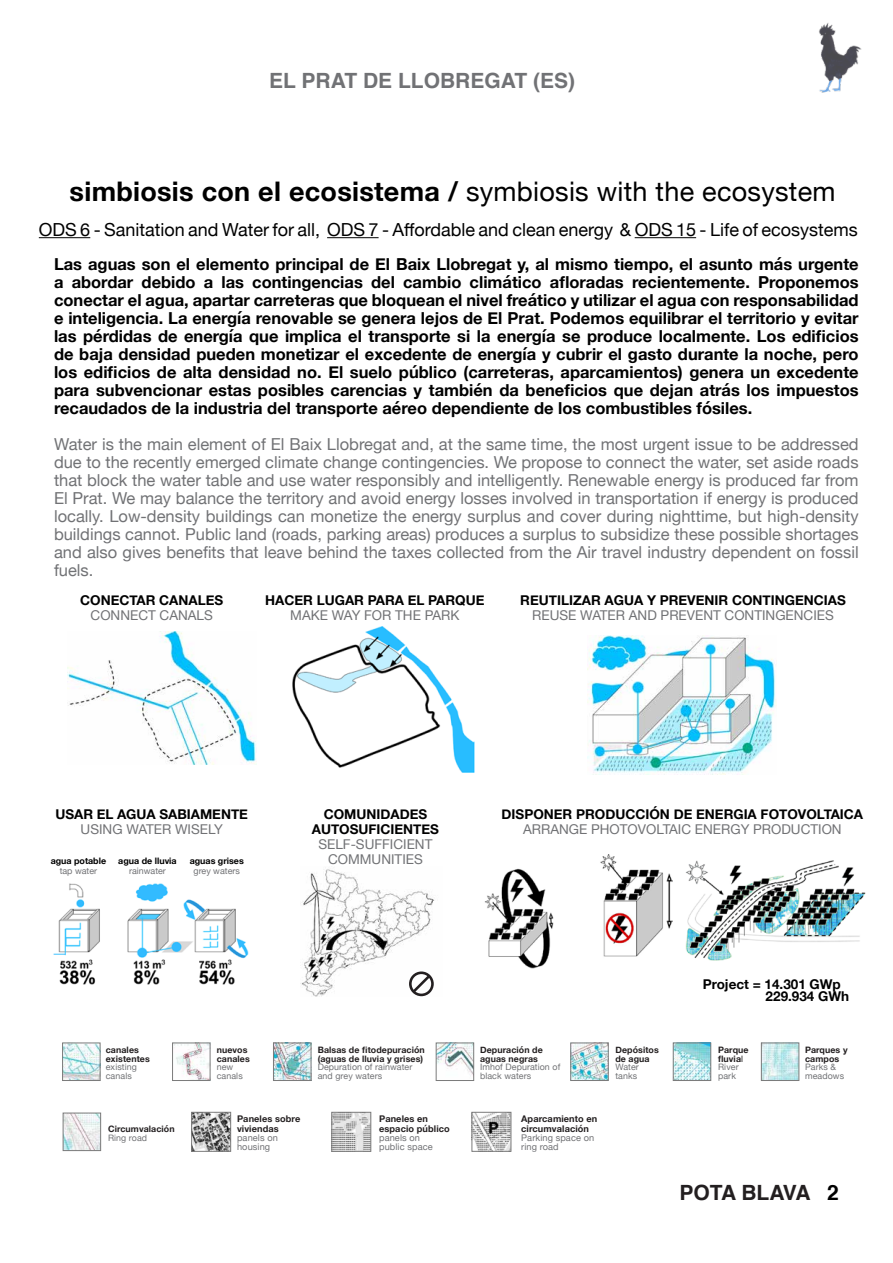
<style>
.page{position:relative;width:893px;height:1263px;background:#fff}
.page>*{position:absolute;margin:0;border:0;box-sizing:border-box;transform-origin:0 0}
.Estilo_de_párrafo_1{font:700 27px "Helvetica Neue";letter-spacing:.01em;color:#000}
.t1{font:700 21px "Helvetica";color:#717275}
.t2{font:700 21px "Helvetica";color:#231f20}
.t3{font:18px "Helvetica Neue";color:#000}
.t4{font:700 16.5px/18px "Helvetica Neue";color:#000;text-align:justify}
.t5{font:16.5px/18px "Helvetica Neue";color:#717275;text-align:justify}
.t6{font:700 13.5px/15px "Helvetica Neue";color:#000;text-align:center}
.t7{font:13.5px/15px "Helvetica Neue";color:#717275;text-align:center}
.Estilo_de_párrafo_1-2{font:700 9.15px/9.1px "Helvetica Neue";letter-spacing:.01em;color:#231f20}
.Estilo_de_párrafo_1-3{font:9.15px/9.1px "Helvetica Neue";letter-spacing:.01em;color:#717275}
.Estilo_de_párrafo_1-4{font:700 8.85px/8.9px "Helvetica Neue";letter-spacing:.01em;color:#231f20}
.Estilo_de_párrafo_1-5{font:8.85px/8.9px "Helvetica Neue";letter-spacing:.01em;color:#717275}
.t8{font:700 8.85px "Helvetica Neue";color:#000}
.s1{font-weight:400}
.s2{color:#000}
</style>
<div class="page">
<hr style="left:39px;top:237px;width:51px;height:1px;background:#000">
<hr style="left:327px;top:237px;width:52px;height:1px;background:#000">
<hr style="left:635px;top:237px;width:61px;height:1px;background:#000">
<img style="left:67px;top:631px;width:189px;height:133px">
<img style="left:588px;top:636px;width:189px;height:138px">
<img style="left:292px;top:627px;width:183px;height:145px">
<img style="left:53px;top:883px;width:196px;height:102px">
<img style="left:484px;top:854px;width:189px;height:114px">
<img style="left:300px;top:869px;width:135px;height:128px">
<svg style="left:410px;top:972px;width:23px;height:23px"></svg>
<div style="left:409px;top:971px;width:25px;height:25px;border:3px solid #231f20;border-radius:50%"></div>
<img style="left:685px;top:860px;width:181px;height:101px">
<img style="left:174px;top:1045px;width:34px;height:34px">
<div style="left:172px;top:1043px;width:38px;height:38px;border:1px solid #7b7b7b"></div>
<img style="left:675px;top:1045px;width:34px;height:34px">
<div style="left:673px;top:1043px;width:38px;height:38px;border:1px solid #7b7b7b"></div>
<img style="left:763px;top:1045px;width:34px;height:34px">
<div style="left:761px;top:1043px;width:38px;height:38px;border:1px solid #7b7b7b"></div>
<img style="left:64px;top:1045px;width:34px;height:34px">
<div style="left:62px;top:1043px;width:38px;height:38px;border:1px solid #7b7b7b"></div>
<img style="left:572px;top:1045px;width:35px;height:34px">
<div style="left:570px;top:1043px;width:39px;height:38px;border:1px solid #7b7b7b"></div>
<img style="left:65px;top:1115px;width:34px;height:34px">
<div style="left:63px;top:1113px;width:38px;height:38px;border:1px solid #7b7b7b"></div>
<img style="left:438px;top:1045px;width:34px;height:31px">
<div style="left:436px;top:1043px;width:38px;height:38px;border:1px solid #7b7b7b"></div>
<img style="left:275px;top:1045px;width:34px;height:34px">
<div style="left:273px;top:1043px;width:38px;height:38px;border:1px solid #7b7b7b"></div>
<img style="left:333px;top:1114px;width:36px;height:36px">
<div style="left:331px;top:1112px;width:40px;height:40px;border:1px solid #7b7b7b"></div>
<img style="left:193px;top:1114px;width:36px;height:36px">
<div style="left:191px;top:1112px;width:40px;height:40px;border:1px solid #7b7b7b"></div>
<img style="left:474px;top:1114px;width:35px;height:36px">
<div style="left:472px;top:1112px;width:39px;height:40px;border:1px solid #7b7b7b"></div>
<img style="left:819px;top:23px;width:42px;height:70px">
<p class="t1" style="left:269px;top:63px;width:307px">EL PRAT DE LLOBREGAT (ES)</p>
<p class="Estilo_de_párrafo_1" style="left:70px;top:170px;width:767px">simbiosis con el ecosistema / <span class="s1">symbiosis with the ecosystem</span></p>
<p class="t3" style="left:39px;top:216px;width:821px">ODS 6 - Sanitation and Water for all, ODS 7 - Affordable and clean energy &amp; ODS 15 - Life of ecosystems</p>
<p class="t4" style="left:54px;top:256px;width:806px">Las aguas son el elemento principal de El Baix Llobregat y, al mismo tiempo, el asunto más urgente a abordar debido a las contingencias del cambio climático afloradas recientemente. Proponemos conectar el agua, apartar carreteras que bloquean el nivel freático y utilizar el agua con responsabilidad e inteligencia. La energía renovable se genera lejos de El Prat. Podemos equilibrar el territorio y evitar las pérdidas de energía que implica el transporte si la energía se produce localmente. Los edificios de baja densidad pueden monetizar el excedente de energía y cubrir el gasto durante la noche, pero los edificios de alta densidad no. El suelo público (carreteras, aparcamientos) genera un excedente para subvencionar estas posibles carencias y también da beneficios que dejan atrás los impuestos recaudados de la industria del transporte aéreo dependiente de los combustibles fósiles.</p>
<p class="t5" style="left:54px;top:436px;width:806px">Water is the main element of El Baix Llobregat and, at the same time, the most urgent issue to be addressed due to the recently emerged climate change contingencies. We propose to connect the water, set aside roads that block the water table and use water responsibly and intelligently. Renewable energy is produced far from El Prat. We may balance the territory and avoid energy losses involved in transportation if energy is produced locally. Low-density buildings can monetize the energy surplus and cover during nighttime, but high-density buildings cannot. Public land (roads, parking areas) produces a surplus to subsidize these possible shortages and also gives benefits that leave behind the taxes collected from the Air travel industry dependent on fossil fuels.</p>
<p class="t6" style="left:80px;top:593px;width:145px">CONECTAR CANALES</p>
<p class="t7" style="left:91px;top:608px;width:124px">CONNECT CANALS</p>
<p class="t6" style="left:265px;top:593px;width:221px">HACER LUGAR PARA EL PARQUE</p>
<p class="t7" style="left:290px;top:608px;width:171px">MAKE WAY FOR THE PARK</p>
<p class="t6" style="left:520px;top:593px;width:327px">REUTILIZAR AGUA Y PREVENIR CONTINGENCIAS</p>
<p class="t7" style="left:532px;top:608px;width:303px">REUSE WATER AND PREVENT CONTINGENCIES</p>
<p class="t6" style="left:55px;top:807px;width:194px">USAR EL AGUA SABIAMENTE</p>
<p class="t7" style="left:81px;top:822px;width:144px">USING WATER WISELY</p>
<p class="t8" style="left:51px;top:854px;width:57px">agua potable</p>
<p class="Estilo_de_párrafo_1-5" style="left:60px;top:867px;width:39px">tap water</p>
<p class="t8" style="left:118px;top:854px;width:60px">agua de lluvia</p>
<p class="Estilo_de_párrafo_1-5" style="left:129px;top:867px;width:38px">rainwater</p>
<p class="t8" style="left:190px;top:854px;width:56px">aguas grises</p>
<p class="Estilo_de_párrafo_1-5" style="left:194px;top:867px;width:48px">grey waters</p>
<p class="Estilo_de_párrafo_1-4" style="left:106px;top:1045px;width:46px">canales existentes</p>
<p class="Estilo_de_párrafo_1-5" style="left:106px;top:1063px;width:33px">existing canals</p>
<p class="Estilo_de_párrafo_1-4" style="left:217px;top:1045px;width:35px">nuevos canales</p>
<p class="Estilo_de_párrafo_1-5" style="left:217px;top:1063px;width:28px">new canals</p>
<p class="t6" style="left:312px;top:807px;width:129px">COMUNIDADES<br>AUTOSUFICIENTES</p>
<p class="t7" style="left:318px;top:837px;width:115px">SELF-SUFFICIENT<br>COMMUNITIES</p>
<p class="t6" style="left:502px;top:807px;width:363px">DISPONER PRODUCCIÓN DE ENERGIA FOTOVOLTAICA</p>
<p class="t7" style="left:523px;top:822px;width:320px">ARRANGE PHOTOVOLTAIC ENERGY PRODUCTION</p>
<p class="Estilo_de_párrafo_1-4" style="left:318px;top:1045px;width:109px">Balsas de fitodepuración (aguas de lluvia y grises)</p>
<p class="Estilo_de_párrafo_1-5" style="left:318px;top:1063px;width:96px">Depuration of rainwater and grey waters</p>
<p class="Estilo_de_párrafo_1-4" style="left:480px;top:1045px;width:64px">Depuración de aguas negras</p>
<p class="Estilo_de_párrafo_1-5" style="left:480px;top:1063px;width:82px">Imhof Depuration of black waters</p>
<p class="Estilo_de_párrafo_1-4" style="left:615px;top:1045px;width:45px">Depósitos de agua</p>
<p class="Estilo_de_párrafo_1-5" style="left:615px;top:1063px;width:25px">Water tanks</p>
<p class="t6" style="left:703px;top:977px;width:140px">Project = 14.301 GWp</p>
<p class="t6" style="left:766px;top:989px;width:85px">229.934 GWh</p>
<p class="Estilo_de_párrafo_1-4" style="left:718px;top:1045px;width:32px">Parque fluvia<span class="s1">l</span></p>
<p class="Estilo_de_párrafo_1-5" style="left:718px;top:1063px;width:22px">River park</p>
<p class="Estilo_de_párrafo_1-4" style="left:805px;top:1045px;width:44px">Parques y campos</p>
<p class="Estilo_de_párrafo_1-5" style="left:805px;top:1063px;width:41px">Parks &amp; meadows</p>
<p class="Estilo_de_párrafo_1-4" style="left:108px;top:1124px;width:68px">Circumvalación</p>
<p class="Estilo_de_párrafo_1-5" style="left:108px;top:1133px;width:41px">Ring road</p>
<p class="Estilo_de_párrafo_1-2" style="left:237px;top:1115px;width:65px">Paneles sobre viviendas</p>
<p class="Estilo_de_párrafo_1-3" style="left:237px;top:1133px;width:42px">panels on housing</p>
<p class="Estilo_de_párrafo_1-2" style="left:379px;top:1115px;width:72px">Paneles en espacio público</p>
<p class="Estilo_de_párrafo_1-3" style="left:379px;top:1133px;width:55px">panels on public space</p>
<p class="Estilo_de_párrafo_1-2" style="left:521px;top:1115px;width:78px">Aparcamiento en circumvalación</p>
<p class="Estilo_de_párrafo_1-3" style="left:521px;top:1133px;width:74px">Parking space on ring road</p>
<p class="t2" style="left:679px;top:1175px;width:161px">POTA BLAVA <span class="s2">2</span></p>
</div>
